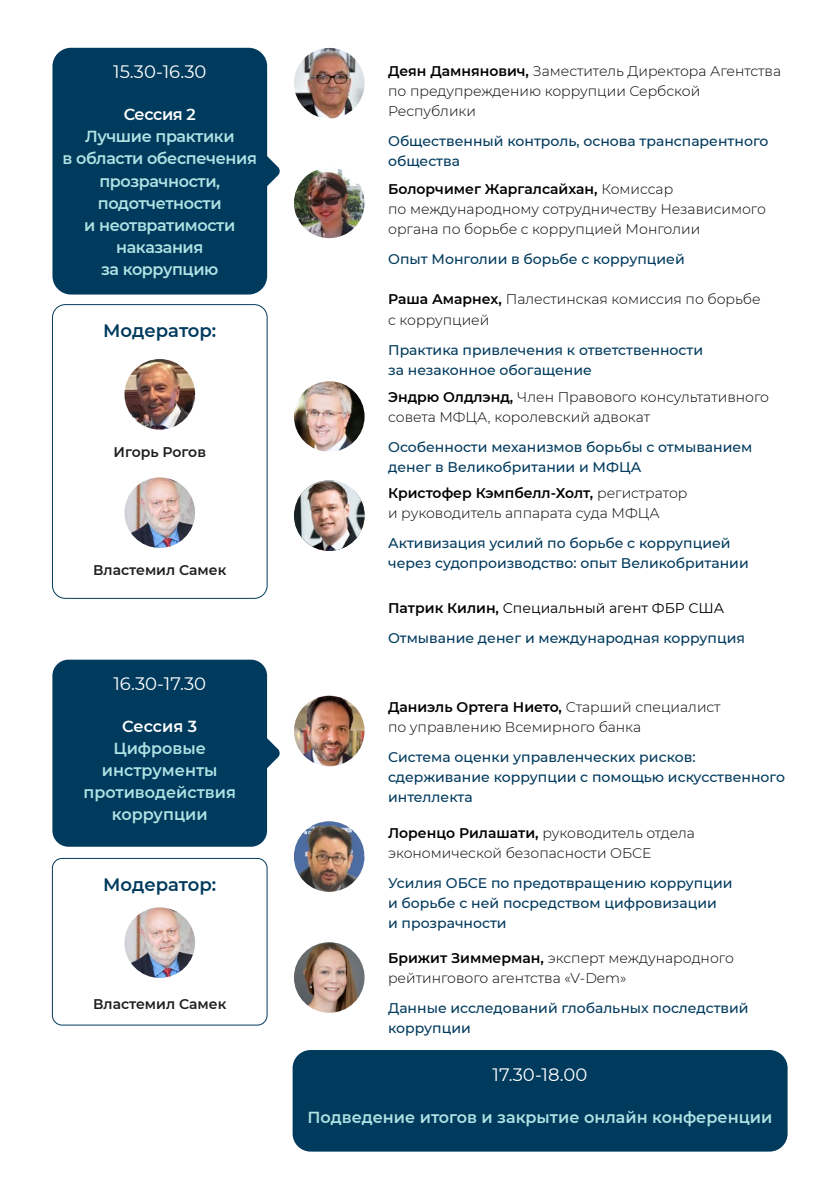
<style>
.page{position:relative;width:840px;height:1191px;background:#fff}
.page>*{position:absolute;margin:0;border:0;box-sizing:border-box;transform-origin:0 0}
.t1{font:18px "Montserrat";color:#fff}
.t2{font:600 18px "Montserrat";color:#003a5d}
.t3{font:600 16px/22px "Montserrat";letter-spacing:-.025em;color:#afe2e3;text-align:center}
.t4{font:600 16px/22px "Montserrat";color:#afe2e3;text-align:center}
.t5{font:600 16px "Montserrat";letter-spacing:-.025em;color:#fff}
.t6{font:300 14px/20px "Montserrat";color:#000}
.t7{font:500 14px/20px "Montserrat";color:#003a5d}
.t8{font:600 14px "Montserrat";color:#1d1d1b}
.s1{font-weight:600}
.s2{font-weight:600;color:#000}
.s3{font-weight:400;color:#000}
</style>
<div class="page">
<svg style="left:267px;top:156px;width:13px;height:30px"></svg>
<div style="left:52px;top:48px;width:215px;height:246px;background:#003a5d;border-radius:18px"></div>
<div style="left:52px;top:304px;width:215px;height:294px;border:1px solid #003a5d;border-radius:13px"></div>
<svg style="left:267px;top:738px;width:13px;height:30px"></svg>
<div style="left:52px;top:659px;width:215px;height:187px;background:#003a5d;border-radius:16px"></div>
<div style="left:292px;top:1050px;width:495px;height:101px;background:#003a5d;border-radius:18px"></div>
<div style="left:52px;top:858px;width:215px;height:167px;border:1px solid #003a5d;border-radius:10px"></div>
<img style="left:294px;top:695px;width:70px;height:71px;border-radius:35px">
<img style="left:294px;top:821px;width:70px;height:71px;border-radius:35px">
<img style="left:294px;top:48px;width:70px;height:70px;border-radius:35px">
<img style="left:294px;top:381px;width:70px;height:71px;border-radius:35px">
<img style="left:294px;top:480px;width:70px;height:71px;border-radius:35px">
<img style="left:294px;top:168px;width:70px;height:70px;border-radius:35px">
<img style="left:294px;top:942px;width:70px;height:70px;border-radius:35px">
<img style="left:124px;top:359px;width:71px;height:70px;border-radius:35px">
<img style="left:124px;top:477px;width:71px;height:71px;border-radius:35px">
<img style="left:124px;top:907px;width:71px;height:71px;border-radius:35px">
<p class="t1" style="left:113px;top:60px;width:95px">15.30-16.30</p>
<p class="t5" style="left:124px;top:103px;width:73px">Сессия 2</p>
<p class="t3" style="left:63px;top:125px;width:196px">Лучшие практики<br>в области обеспечения прозрачности, подотчетности<br>и неотвратимости наказания<br>за коррупцию</p>
<p class="t2" style="left:103px;top:318px;width:114px">Модератор:</p>
<p class="t8" style="left:113px;top:442px;width:94px">Игорь Рогов</p>
<p class="t8" style="left:93px;top:560px;width:135px">Властемил Самек</p>
<p class="t1" style="left:113px;top:671px;width:94px">16.30-17.30</p>
<p class="t5" style="left:122px;top:715px;width:76px">Сессия 3</p>
<p class="t4" style="left:83px;top:737px;width:154px">Цифровые инструменты противодействия коррупции</p>
<p class="t2" style="left:103px;top:872px;width:114px">Модератор:</p>
<p class="t8" style="left:93px;top:994px;width:135px">Властемил Самек</p>
<p class="t6" style="left:388px;top:61px;width:394px"><span class="s1">Деян Дамнянович,</span> Заместитель Директора Агентства по предупреждению коррупции Сербской<br>Республики</p>
<p class="t7" style="left:388px;top:131px;width:381px">Общественный контроль, основа транспарентного общества</p>
<p class="t6" style="left:388px;top:178px;width:379px"><span class="s1">Болорчимег Жаргалсайхан,</span> Комиссар<br>по международному сотрудничеству Независимого органа по борьбе с коррупцией Монголии</p>
<p class="t7" style="left:388px;top:248px;width:298px">Опыт Монголии в борьбе с коррупцией</p>
<p class="t6" style="left:388px;top:289px;width:374px"><span class="s1">Раша Амарнех,</span> Палестинская комиссия по борьбе с коррупцией</p>
<p class="t7" style="left:388px;top:339px;width:316px">Практика привлечения к ответственности за незаконное обогащение</p>
<p class="t6" style="left:388px;top:386px;width:382px"><span class="s1">Эндрю Олдлэнд,</span> Член Правового консультативного совета МФЦА, королевский адвокат</p>
<p class="t7" style="left:388px;top:436px;width:365px">Особенности механизмов борьбы с отмыванием денег в Великобритании и МФЦА</p>
<p class="t6" style="left:388px;top:483px;width:300px"><span class="s1">Кристофер Кэмпбелл-Холт,</span> регистратор и руководитель аппарата суда МФЦА</p>
<p class="t7" style="left:388px;top:533px;width:362px">Активизация усилий по борьбе с коррупцией через судопроизводство: опыт Великобритании</p>
<p class="t7" style="left:388px;top:592px;width:358px;line-height:30px"><span class="s2">Патрик Килин,</span> <span class="s3">Специальный агент ФБР США<br></span>Отмывание денег и международная коррупция</p>
<p class="t6" style="left:388px;top:696px;width:334px"><span class="s1">Даниэль Ортега Нието,</span> Старший специалист по управлению Всемирного банка</p>
<p class="t7" style="left:388px;top:746px;width:398px">Система оценки управленческих рисков: сдерживание коррупции с помощью искусственного интеллекта</p>
<p class="t6" style="left:388px;top:822px;width:308px"><span class="s1">Лоренцо Рилашати,</span> руководитель отдела экономической безопасности ОБСЕ</p>
<p class="t7" style="left:388px;top:872px;width:346px">Усилия ОБСЕ по предотвращению коррупции и борьбе с ней посредством цифровизации<br>и прозрачности</p>
<p class="t6" style="left:388px;top:947px;width:347px"><span class="s1">Брижит Зиммерман,</span> эксперт международного рейтингового агентства «V-Dem»</p>
<p class="t7" style="left:388px;top:997px;width:362px">Данные исследований глобальных последствий коррупции</p>
<p class="t1" style="left:492px;top:1062px;width:96px">17.30-18.00</p>
<p class="t4" style="left:307px;top:1105px;width:466px">Подведение итогов и закрытие онлайн конференции</p>
</div>
